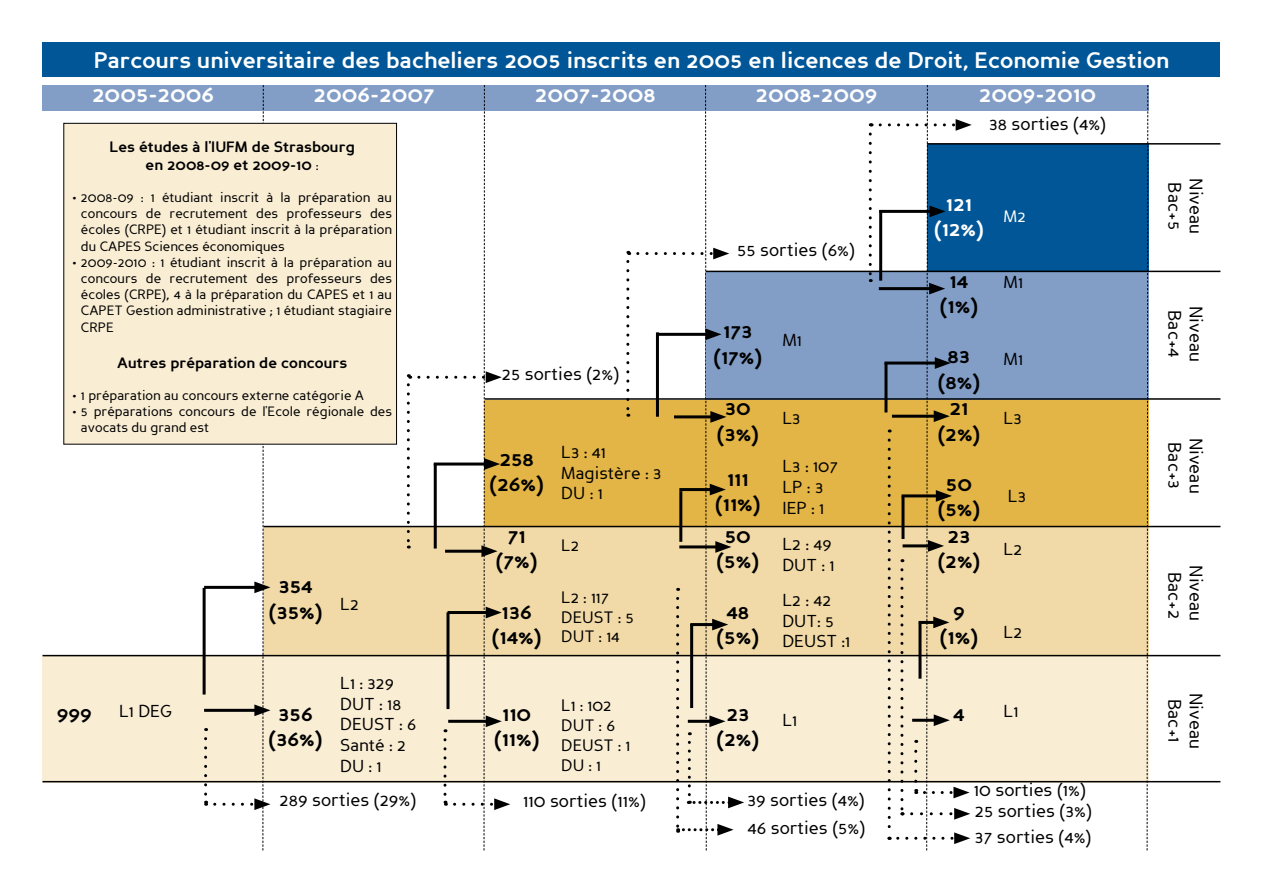
<style>
.page{position:relative;width:1263px;height:893px;background:#fff}
.page>*{position:absolute;margin:0;border:0;box-sizing:border-box;transform-origin:0 0}
.t1{font:700 22.5px "Perspective Sans";color:#fff}
.t2{font:700 21px/25.2px "Perspective Sans";color:#000;text-align:center}
.t3{font:700 21px/25.2px "Perspective Sans";color:#fff;text-align:center}
.t4{font:18px/21.6px "Perspective Sans";color:#000;text-align:center}
.t5{font:17.25px/20.7px "Perspective Sans";color:#000}
.t6{font:16.5px/19.8px "Perspective Sans";color:#000}
.t7{font:16.5px "Perspective Sans";color:#fff}
.t8{font:700 15px/18px "Perspective Sans";color:#000;text-align:center}
.t9{font:13.5px/16.2px "Perspective Sans";color:#000;text-align:justify}
.s1{font-weight:400;font-size:13.5px}
</style>
<div class="page">
<div style="left:43px;top:655px;width:221px;height:127px;background:#f9edd4"></div>
<div style="left:485px;top:400px;width:221px;height:127px;background:#e3b446"></div>
<div style="left:264px;top:655px;width:221px;height:127px;background:#f9edd4"></div>
<div style="left:927px;top:145px;width:221px;height:127px;background:#005697"></div>
<div style="left:927px;top:272px;width:221px;height:128px;background:#829ec7"></div>
<div style="left:706px;top:272px;width:221px;height:128px;background:#829ec7"></div>
<div style="left:706px;top:400px;width:221px;height:127px;background:#e3b446"></div>
<div style="left:927px;top:400px;width:221px;height:127px;background:#e3b446"></div>
<div style="left:264px;top:527px;width:221px;height:128px;background:#f1daa7"></div>
<div style="left:485px;top:527px;width:221px;height:128px;background:#f1daa7"></div>
<div style="left:706px;top:527px;width:221px;height:128px;background:#f1daa7"></div>
<div style="left:927px;top:527px;width:221px;height:128px;background:#f1daa7"></div>
<div style="left:927px;top:655px;width:221px;height:127px;background:#f9edd4"></div>
<div style="left:706px;top:655px;width:221px;height:127px;background:#f9edd4"></div>
<div style="left:485px;top:655px;width:221px;height:127px;background:#f9edd4"></div>
<div style="left:927px;top:85px;width:221px;height:26px;background:#829ec7"></div>
<div style="left:706px;top:85px;width:221px;height:26px;background:#829ec7"></div>
<div style="left:485px;top:85px;width:221px;height:26px;background:#829ec7"></div>
<div style="left:264px;top:85px;width:221px;height:26px;background:#829ec7"></div>
<div style="left:43px;top:85px;width:221px;height:26px;background:#829ec7"></div>
<div style="left:43px;top:43px;width:1177px;height:34px;background:#005697"></div>
<hr style="left:43px;top:655px;width:1177px;height:1px;background:#000">
<hr style="left:485px;top:398px;width:735px;height:2px;background:#000">
<hr style="left:927px;top:143px;width:293px;height:2px;background:#000">
<hr style="left:706px;top:271px;width:514px;height:1px;background:#000">
<hr style="left:264px;top:526px;width:956px;height:1px;background:#000">
<svg style="left:1146px;top:85px;width:2px;height:766px"></svg>
<hr style="left:43px;top:781px;width:1177px;height:1px;background:#000">
<hr style="left:206px;top:709px;width:54px;height:3px;background:#000">
<hr style="left:206px;top:586px;width:54px;height:3px;background:#000">
<hr style="left:203px;top:588px;width:3px;height:106px;background:#000">
<svg style="left:204px;top:739px;width:3px;height:67px"></svg>
<svg style="left:626px;top:261px;width:3px;height:156px"></svg>
<svg style="left:407px;top:385px;width:3px;height:164px"></svg>
<svg style="left:408px;top:374px;width:3px;height:5px"></svg>
<hr style="left:879px;top:210px;width:3px;height:71px;background:#000">
<svg style="left:869px;top:134px;width:3px;height:148px"></svg>
<svg style="left:638px;top:85px;width:106px;height:766px"></svg>
<svg style="left:419px;top:85px;width:91px;height:765px"></svg>
<svg style="left:215px;top:85px;width:55px;height:765px"></svg>
<div style="left:64px;top:123px;width:332px;height:321px;background:#f9edd4"></div>
<div style="left:64px;top:123px;width:333px;height:321px;border:1px solid #000"></div>
<svg style="left:880px;top:85px;width:92px;height:766px"></svg>
<h1 class="t1" style="left:94px;top:47px;width:1077px">Parcours universitaire des bacheliers 2005 inscrits en 2005 en licences de Droit, Economie Gestion</h1>
<h1 class="t1" style="left:92px;top:81px;width:123px">2005-2006</h1>
<h1 class="t1" style="left:314px;top:81px;width:123px">2006-2007</h1>
<h1 class="t1" style="left:535px;top:81px;width:122px">2007-2008</h1>
<h1 class="t1" style="left:755px;top:81px;width:123px">2008-2009</h1>
<h1 class="t1" style="left:979px;top:81px;width:119px">2009-2010</h1>
<p class="t8" style="left:110px;top:138px;width:247px">Les études à l'IUFM de Strasbourg en 2008-09 et 2009-10 <span class="s1">:</span></p>
<p class="t9" style="left:81px;top:189px;width:313px;text-indent:-9px">• 2008-09 : 1 étudiant inscrit à la préparation au concours de recrutement des professeurs des écoles (CRPE) et 1 étudiant inscrit à la préparation du CAPES Sciences économiques</p>
<p class="t9" style="left:81px;top:254px;width:313px;text-indent:-9px">• 2009-2010 : 1 étudiant inscrit à la préparation au concours de recrutement des professeurs des écoles (CRPE), 4 à la préparation du CAPES et 1 au CAPET Gestion administrative ; 1 étudiant stagiaire CRPE</p>
<p class="t8" style="left:117px;top:354px;width:232px">Autres préparation de concours</p>
<p class="t9" style="left:72px;top:387px;width:293px">• 1 préparation au concours externe catégorie A</p>
<p class="t9" style="left:81px;top:404px;width:313px;text-indent:-9px">• 5 préparations concours de l'Ecole régionale des avocats du grand est</p>
<h2 class="t2" style="left:57px;top:701px;width:37px">999</h2>
<p class="t5" style="left:119px;top:700px;width:55px">L1 DEG</p>
<h2 class="t2" style="left:269px;top:574px;width:55px">354 (35%)</h2>
<p class="t5" style="left:340px;top:594px;width:20px">L2</p>
<h2 class="t2" style="left:269px;top:701px;width:55px">356 (36%)</h2>
<p class="t5" style="left:340px;top:673px;width:78px">L1 : 329<br>DUT : 18<br>DEUST : 6<br>Santé : 2<br>DU : 1</p>
<h3 class="t4" style="left:280px;top:789px;width:138px">289 sorties (29%)</h3>
<h3 class="t4" style="left:502px;top:363px;width:119px">25 sorties (2%)</h3>
<h2 class="t2" style="left:489px;top:446px;width:56px">258 (26%)</h2>
<h2 class="t2" style="left:496px;top:523px;width:43px">71 (7%)</h2>
<h2 class="t2" style="left:492px;top:599px;width:51px">136 (14%)</h2>
<p class="t5" style="left:561px;top:442px;width:102px">L3 : 41<br>Magistère : 3<br>DU : 1</p>
<p class="t6" style="left:561px;top:535px;width:19px">L2</p>
<p class="t6" style="left:561px;top:587px;width:74px">L2 : 117<br>DEUST : 5<br>DUT : 14</p>
<h3 class="t4" style="left:737px;top:239px;width:119px">55 sorties (6%)</h3>
<h2 class="t2" style="left:713px;top:319px;width:50px">173 (17%)</h2>
<h2 class="t2" style="left:717px;top:396px;width:44px">30 (3%)</h2>
<h2 class="t2" style="left:715px;top:466px;width:47px">111 (11%)</h2>
<h2 class="t2" style="left:717px;top:523px;width:44px">50 (5%)</h2>
<h2 class="t2" style="left:717px;top:599px;width:44px">48 (5%)</h2>
<p class="t5" style="left:782px;top:330px;width:21px">M1</p>
<p class="t5" style="left:782px;top:408px;width:20px">L3</p>
<p class="t5" style="left:782px;top:456px;width:57px">L3 : 107<br>LP : 3<br>IEP : 1</p>
<p class="t5" style="left:782px;top:534px;width:54px">L2 : 49<br>DUT : 1</p>
<p class="t5" style="left:782px;top:590px;width:69px">L2 : 42<br>DUT: 5<br>DEUST :1</p>
<p class="t6" style="left:561px;top:696px;width:71px">L1 : 102<br>DUT : 6<br>DEUST : 1<br>DU : 1</p>
<h2 class="t2" style="left:494px;top:701px;width:47px">110 (11%)</h2>
<h2 class="t2" style="left:716px;top:701px;width:44px">23 (2%)</h2>
<p class="t5" style="left:782px;top:710px;width:16px">L1</p>
<h3 class="t4" style="left:989px;top:114px;width:119px">38 sorties (4%)</h3>
<h2 class="t3" style="left:934px;top:191px;width:51px">121 (12%)</h2>
<h2 class="t2" style="left:940px;top:268px;width:40px">14 (1%)</h2>
<h2 class="t2" style="left:938px;top:344px;width:44px">83 (8%)</h2>
<h2 class="t2" style="left:938px;top:396px;width:44px">21 (2%)</h2>
<h2 class="t2" style="left:938px;top:471px;width:44px">50 (5%)</h2>
<h2 class="t2" style="left:938px;top:523px;width:44px">23 (2%)</h2>
<h2 class="t2" style="left:940px;top:599px;width:40px">9 (1%)</h2>
<p class="t7" style="left:1003px;top:207px;width:24px">M2</p>
<p class="t5" style="left:1003px;top:272px;width:21px">M1</p>
<p class="t5" style="left:1003px;top:349px;width:21px">M1</p>
<p class="t5" style="left:1003px;top:408px;width:20px">L3</p>
<p class="t5" style="left:1008px;top:486px;width:20px">L3</p>
<p class="t5" style="left:1003px;top:539px;width:20px">L2</p>
<p class="t5" style="left:1003px;top:621px;width:20px">L2</p>
<h2 class="t2" style="left:953px;top:701px;width:13px">4</h2>
<p class="t5" style="left:1003px;top:700px;width:16px">L1</p>
<h3 class="t4" style="left:974px;top:779px;width:114px">10 sorties (1%)</h3>
<h3 class="t4" style="left:523px;top:790px;width:124px">110 sorties (11%)</h3>
<h3 class="t4" style="left:747px;top:789px;width:119px">39 sorties (4%)</h3>
<h3 class="t4" style="left:975px;top:800px;width:118px">25 sorties (3%)</h3>
<h3 class="t4" style="left:747px;top:817px;width:119px">46 sorties (5%)</h3>
<h3 class="t4" style="left:975px;top:826px;width:118px">37 sorties (4%)</h3>
<h3 class="t4" style="left:1185px;top:182px;width:49px;rotate:90deg">Bac+5</h3>
<h3 class="t4" style="left:1207px;top:178px;width:58px;rotate:90deg">Niveau</h3>
<h3 class="t4" style="left:1185px;top:310px;width:49px;rotate:90deg">Bac+4</h3>
<h3 class="t4" style="left:1207px;top:306px;width:58px;rotate:90deg">Niveau</h3>
<h3 class="t4" style="left:1185px;top:442px;width:48px;rotate:90deg">Bac+3</h3>
<h3 class="t4" style="left:1207px;top:437px;width:58px;rotate:90deg">Niveau</h3>
<h3 class="t4" style="left:1185px;top:572px;width:49px;rotate:90deg">Bac+2</h3>
<h3 class="t4" style="left:1207px;top:565px;width:58px;rotate:90deg">Niveau</h3>
<h3 class="t4" style="left:1207px;top:693px;width:58px;rotate:90deg">Niveau<br>Bac+1</h3>
</div>
